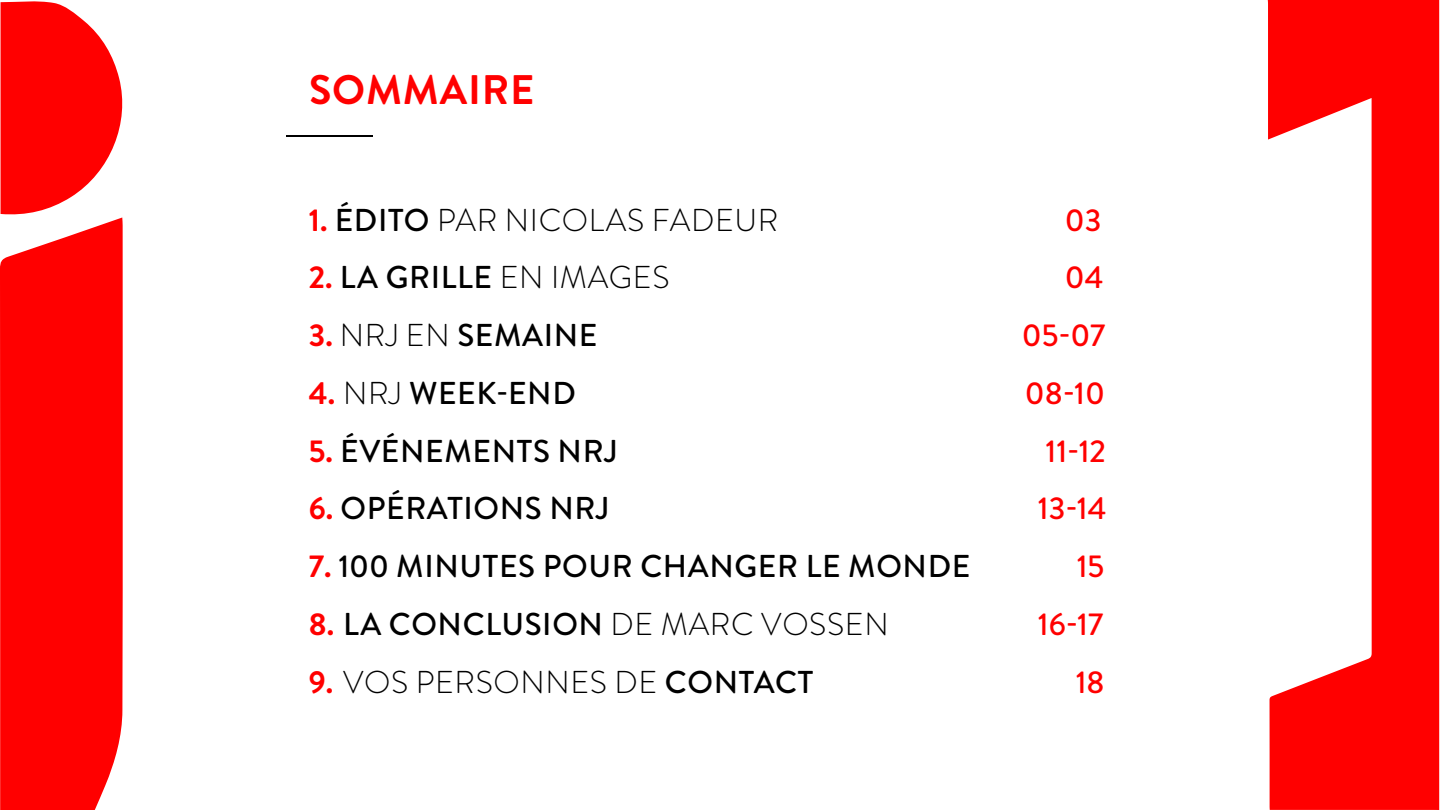
<style>
.page{position:relative;width:1440px;height:810px;background:#fff}
.page>*{position:absolute;margin:0;border:0;box-sizing:border-box;transform-origin:0 0}
.t1{font:700 41.25px "Brandon Grotesque";letter-spacing:.02em;color:#f00}
.t2{font:500 31.58px "Brandon Grotesque";letter-spacing:.02em;color:#000}
.t3{font:300 31.58px "Brandon Grotesque";letter-spacing:.02em;color:#000}
.t4{font:500 31.58px "Brandon Grotesque";color:#f00}
.s1{font-weight:700;color:#f00}
.s2{font-weight:500}
.s3{font-weight:300}
</style>
<div class="page">
<hr style="left:286px;top:135px;width:87px;height:2px;background:#000">
<svg style="left:0;top:217px;width:123px;height:593px;background:#ff0d0d"></svg>
<svg style="left:1px;top:1px;width:122px;height:214px"></svg>
<svg style="left:1268px;top:0;width:171px;height:810px;fill:#f00"></svg>
<h1 class="t1" style="left:309px;top:61px;width:227px">SOMMAIRE</h1>
<p class="t3" style="left:309px;top:198px;width:471px"><span class="s1">1.</span> <span class="s2">ÉDITO</span> PAR NICOLAS FADEUR</p>
<p class="t4" style="left:1065px;top:198px;width:38px">03</p>
<p class="t2" style="left:309px;top:256px;width:362px"><span class="s1">2.</span> LA GRILLE <span class="s3">EN IMAGES</span></p>
<p class="t4" style="left:1065px;top:256px;width:40px">04</p>
<p class="t2" style="left:309px;top:313px;width:290px"><span class="s1">3.</span> <span class="s3">NRJ EN</span> SEMAINE</p>
<p class="t4" style="left:1022px;top:313px;width:85px">05-07</p>
<p class="t2" style="left:309px;top:371px;width:269px"><span class="s1">4.</span> <span class="s3">NRJ</span> WEEK-END</p>
<p class="t4" style="left:1025px;top:371px;width:82px">08-10</p>
<p class="t2" style="left:309px;top:429px;width:310px"><span class="s1">5.</span> ÉVÉNEMENTS NRJ</p>
<p class="t4" style="left:1046px;top:429px;width:62px">11-12</p>
<p class="t2" style="left:309px;top:487px;width:302px"><span class="s1">6.</span> OPÉRATIONS NRJ</p>
<p class="t4" style="left:1038px;top:487px;width:70px">13-14</p>
<p class="t2" style="left:309px;top:544px;width:663px"><span class="s1">7.</span> 100 MINUTES POUR CHANGER LE MONDE</p>
<p class="t4" style="left:1077px;top:544px;width:29px">15</p>
<p class="t2" style="left:309px;top:602px;width:581px"><span class="s1">8.</span> LA CONCLUSION <span class="s3">DE MARC VOSSEN</span></p>
<p class="t4" style="left:1038px;top:602px;width:67px">16-17</p>
<p class="t3" style="left:309px;top:660px;width:506px"><span class="s1">9.</span> VOS PERSONNES DE <span class="s2">CONTACT</span></p>
<p class="t4" style="left:1076px;top:660px;width:30px">18</p>
</div>
